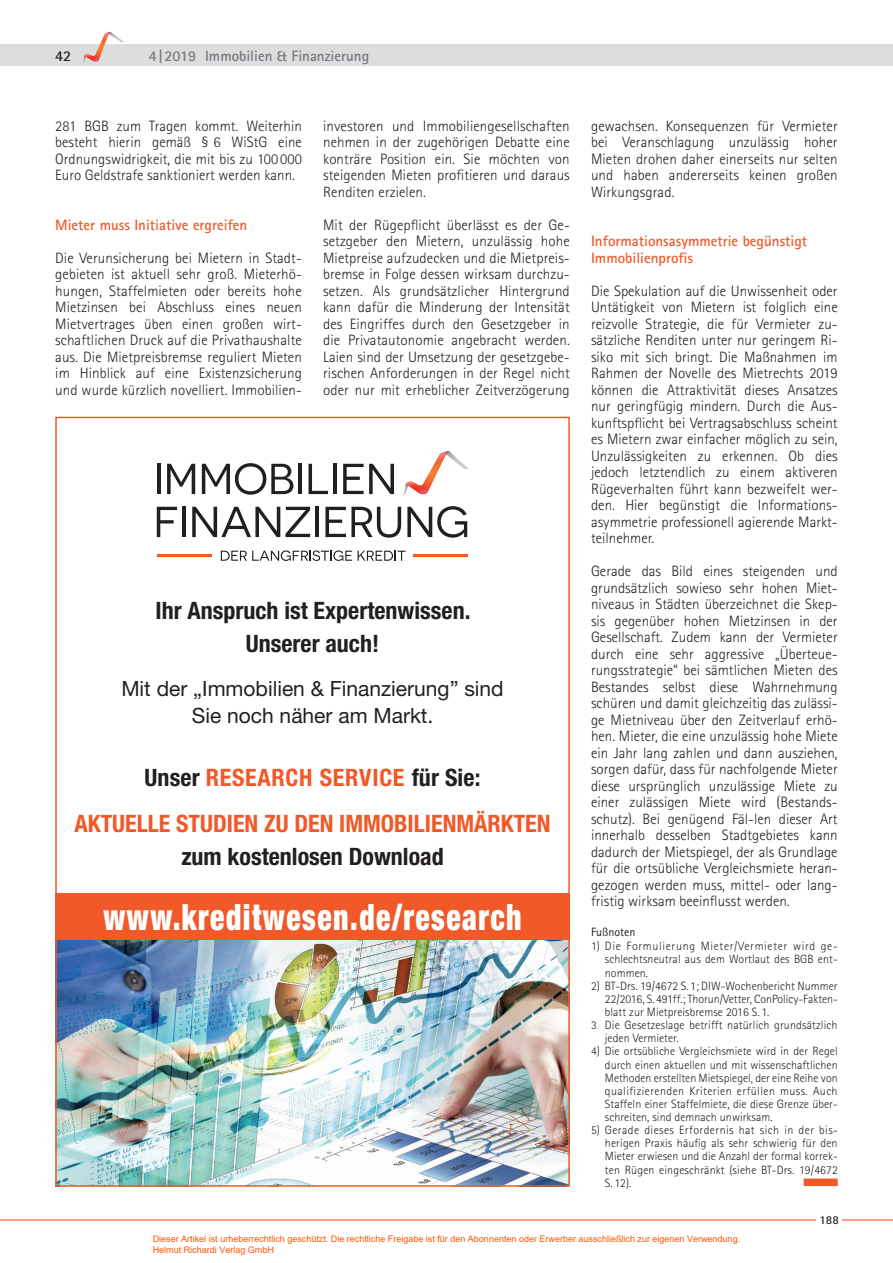
<style>
.page{position:relative;width:893px;height:1263px;background:#fff}
.page>*{position:absolute;margin:0;border:0;box-sizing:border-box;transform-origin:0 0}
.t1{font:900 condensed 36.3px "Helvetica Neue";letter-spacing:.05em;color:#fff;scale:.82 1}
.t2{font:700 condensed 24px/45.8px "Helvetica Neue";color:#f15929;text-align:center}
.t3{font:700 condensed 24px/33px "Helvetica Neue";color:#231f20;text-align:center}
.t4{font:21px/27px "Helvetica Neue";color:#231f20;text-align:center}
.t5{font:300 15px/16.5px "Rotis Sans Serif";letter-spacing:.005em;color:#231f20;text-align:justify}
.t6{font:700 15px/16.5px "Rotis Sans Serif";color:#f15929}
.t7{font:700 15px "Rotis Sans Serif";color:#76787b}
.t8{font:700 15px "Rotis Sans Serif";color:#231f20}
.t9{font:300 12px/13.2px "Rotis Sans Serif";letter-spacing:.005em;color:#231f20;text-align:justify}
.t10{font:12px "Rotis Sans Serif";color:#231f20}
.t11{font:700 12px "Rotis Sans Serif";color:#231f20}
.t12{font:9px/10.8px "Arial";color:#ff5400}
.s1{color:#231f20}
</style>
<div class="page">
<hr style="left:0;top:1219px;width:893px;height:1px;background:#f15929">
<div style="left:0;top:45px;width:893px;height:21px;background:#dcdddf"></div>
<svg style="left:83px;top:31px;width:41px;height:33px"></svg>
<div style="left:816px;top:1214px;width:26px;height:13px;background:#fff"></div>
<div style="left:804px;top:1178px;width:34px;height:8px;background:#f15929"></div>
<img style="left:58px;top:940px;width:509px;height:244px">
<div style="left:55px;top:893px;width:515px;height:47px;background:#f15929"></div>
<svg style="left:157px;top:507px;width:20px;height:30px"></svg>
<hr style="left:182px;top:507px;width:4px;height:30px;background:#231f20">
<svg style="left:192px;top:507px;width:118px;height:30px"></svg>
<hr style="left:315px;top:507px;width:4px;height:30px;background:#231f20">
<svg style="left:325px;top:507px;width:76px;height:31px"></svg>
<svg style="left:407px;top:506px;width:60px;height:32px"></svg>
<svg style="left:221px;top:550px;width:131px;height:11px"></svg>
<svg style="left:358px;top:551px;width:48px;height:10px"></svg>
<hr style="left:157px;top:554px;width:55px;height:2px;background:#f15929">
<hr style="left:413px;top:554px;width:55px;height:2px;background:#f15929">
<hr style="left:157px;top:464px;width:3px;height:30px;background:#231f20">
<svg style="left:167px;top:464px;width:28px;height:30px"></svg>
<svg style="left:202px;top:463px;width:91px;height:32px"></svg>
<hr style="left:298px;top:464px;width:4px;height:30px;background:#231f20">
<svg style="left:309px;top:464px;width:19px;height:30px"></svg>
<hr style="left:333px;top:464px;width:3px;height:30px;background:#231f20">
<svg style="left:343px;top:464px;width:51px;height:30px"></svg>
<svg style="left:403px;top:451px;width:65px;height:45px"></svg>
<p class="t8" style="left:55px;top:46px;width:18px">42</p>
<p class="t7" style="left:149px;top:46px;width:222px">4|2019 Immobilien &amp; Finanzierung</p>
<p class="t5" style="left:55px;top:117px;width:248px">281 BGB zum Tragen kommt. Weiterhin besteht hierin gemäß § 6 WiStG eine Ordnungswidrigkeit, die mit bis zu 100 000<br>Euro Geldstrafe sanktioniert werden kann.</p>
<p class="t6" style="left:55px;top:216px;width:194px">Mieter muss Initiative ergreifen</p>
<p class="t5" style="left:55px;top:249px;width:248px">Die Verunsicherung bei Mietern in Stadt&shy;gebieten ist aktuell sehr groß. Mieterhö&shy;hungen, Staffelmieten oder bereits hohe Mietzinsen bei Abschluss eines neuen Mietvertrages üben einen großen wirt&shy;schaftlichen Druck auf die Privathaushalte aus. Die Mietpreisbremse reguliert Mieten im Hinblick auf eine Existenzsicherung und wurde kürzlich novelliert. Immobilien-</p>
<p class="t5" style="left:323px;top:117px;width:248px">investoren und Immobiliengesellschaften nehmen in der zugehörigen Debatte eine konträre Position ein. Sie möchten von steigenden Mieten profitieren und daraus Renditen erzielen.</p>
<p class="t5" style="left:323px;top:216px;width:248px">Mit der Rügepflicht überlässt es der Ge&shy;setzgeber den Mietern, unzulässig hohe Mietpreise aufzudecken und die Mietpreis&shy;bremse in Folge dessen wirksam durchzu&shy;setzen. Als grundsätzlicher Hintergrund kann dafür die Minderung der Intensität des Eingriffes durch den Gesetzgeber in die Privatautonomie angebracht werden.<br>Laien sind der Umsetzung der gesetzgebe&shy;rischen Anforderungen in der Regel nicht oder nur mit erheblicher Zeitverzögerung</p>
<h2 class="t3" style="left:156px;top:593px;width:316px">Ihr Anspruch ist Expertenwissen.<br>Unserer auch!</h2>
<h3 class="t4" style="left:121px;top:674px;width:384px">Mit der „Immobilien &amp; Finanzierung” sind<br>Sie noch näher am Markt.</h3>
<h2 class="t2" style="left:74px;top:755px;width:478px"><span class="s1">Unser</span> RESEARCH SERVICE <span class="s1">für Sie:<br></span>AKTUELLE STUDIEN ZU DEN IMMOBILIENMÄRKTEN</h2>
<h2 class="t3" style="left:181px;top:840px;width:264px">zum kostenlosen Download</h2>
<h1 class="t1" style="left:103px;top:894px;width:511px">www.kreditwesen.de/research</h1>
<p class="t5" style="left:591px;top:117px;width:248px">gewachsen. Konsequenzen für Vermieter bei Veranschlagung unzulässig hoher Mieten drohen daher einerseits nur selten und haben andererseits keinen großen Wirkungsgrad.</p>
<p class="t6" style="left:591px;top:232px;width:218px">Informationsasymmetrie begünstigt<br>Immobilienprofis</p>
<p class="t5" style="left:591px;top:282px;width:248px">Die Spekulation auf die Unwissenheit oder Untätigkeit von Mietern ist folglich eine reizvolle Strategie, die für Vermieter zu&shy;sätzliche Renditen unter nur geringem Ri&shy;siko mit sich bringt. Die Maßnahmen im Rahmen der Novelle des Mietrechts 2019 können die Attraktivität dieses Ansatzes nur geringfügig mindern. Durch die Aus&shy;kunftspflicht bei Vertragsabschluss scheint es Mietern zwar einfacher möglich zu sein, Unzulässigkeiten zu erkennen. Ob dies jedoch letztendlich zu einem aktiveren Rügeverhalten führt kann bezweifelt wer&shy;den. Hier begünstigt die Informations&shy;asymmetrie professionell agierende Markt&shy;teilnehmer.</p>
<p class="t5" style="left:591px;top:563px;width:248px">Gerade das Bild eines steigenden und grundsätzlich sowieso sehr hohen Miet&shy;niveaus in Städten überzeichnet die Skep&shy;sis gegenüber hohen Mietzinsen in der Gesellschaft. Zudem kann der Vermieter durch eine sehr aggressive „Überteue&shy;rungsstrategie“ bei sämtlichen Mieten des Bestandes selbst diese Wahrnehmung schüren und damit gleichzeitig das zulässi&shy;ge Mietniveau über den Zeitverlauf erhö&shy;hen. Mieter, die eine unzulässig hohe Miete ein Jahr lang zahlen und dann ausziehen, sorgen dafür, dass für nachfolgende Mieter diese ursprünglich unzulässige Miete zu einer zulässigen Miete wird (Bestands&shy;schutz). Bei genügend Fäl-len dieser Art innerhalb desselben Stadtgebietes kann dadurch der Mietspiegel, der als Grundlage für die ortsübliche Vergleichsmiete heran&shy;gezogen werden muss, mittel- oder lang&shy;fristig wirksam beeinflusst werden.</p>
<p class="t10" style="left:591px;top:925px;width:46px">Fußnoten</p>
<p class="t9" style="left:605px;top:940px;width:234px;text-indent:-14px">1) Die Formulierung Mieter/Vermieter wird ge&shy;schlechtsneutral aus dem Wortlaut des BGB ent&shy;nommen.</p>
<p class="t9" style="left:591px;top:979px;width:248px">2) BT-Drs. 19/4672 S. 1; DIW-Wochenbericht Nummer</p>
<p class="t9" style="left:605px;top:992px;width:234px">22/2016, S. 491ff.; Thorun/Vetter, ConPolicy-Fakten-</p>
<p class="t9" style="left:605px;top:1005px;width:166px">blatt zur Mietpreisbremse 2016 S. 1.</p>
<p class="t9" style="left:591px;top:1018px;width:248px">3 Die Gesetzeslage betrifft natürlich grundsätzlich</p>
<p class="t9" style="left:605px;top:1031px;width:75px">jeden Vermieter.</p>
<p class="t9" style="left:605px;top:1045px;width:234px;text-indent:-14px">4) Die ortsübliche Vergleichsmiete wird in der Regel durch einen aktuellen und mit wissenschaftlichen Methoden erstellten Mietspiegel, der eine Reihe von qualifizierenden Kriterien erfüllen muss. Auch Staffeln einer Staffelmiete, die diese Grenze über&shy;schreiten, sind demnach unwirksam.</p>
<p class="t9" style="left:605px;top:1123px;width:234px;text-indent:-14px">5) Gerade dieses Erfordernis hat sich in der bis&shy;herigen Praxis häufig als sehr schwierig für den Mieter erwiesen und die Anzahl der formal korrek&shy;ten Rügen eingeschränkt (siehe BT-Drs. 19/4672<br>S. 12).</p>
<p class="t11" style="left:819px;top:1212px;width:21px">188</p>
<p class="t12" style="left:153px;top:1233px;width:589px">Dieser Artikel ist urheberrechtlich geschützt. Die rechtliche Freigabe ist für den Abonnenten oder Erwerber ausschließlich zur eigenen Verwendung.<br>Helmut Richardi Verlag GmbH</p>
</div>
